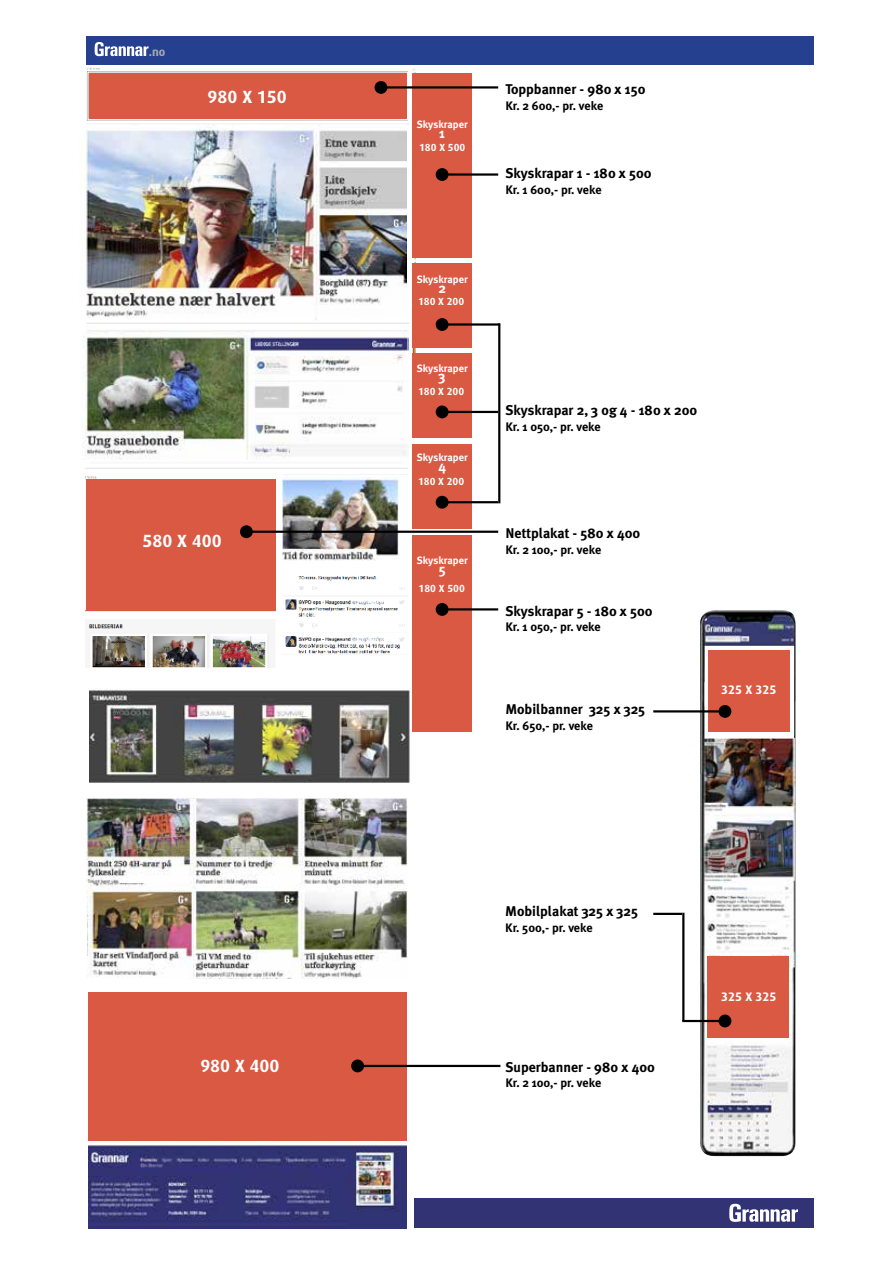
<style>
.page{position:relative;width:893px;height:1263px;background:#fff}
.page>*{position:absolute;margin:0;border:0;box-sizing:border-box;transform-origin:0 0}
.t1{font:700 17.7px "Dax";color:#fff}
.t2{font:700 14.1px "Meta Plus";color:#000}
.t3{font:700 14.1px "Meta Plus";color:#fff}
.t4{font:700 12.3px "Meta Plus";color:#000}
.t5{font:700 12.3px "Dax";color:#fff}
.t6{font:700 11.85px "Dax";color:#a7a9ac}
.t7{font:700 10.5px "Meta Plus";color:#fff}
.t8{font:700 10.35px "Dax";color:#fff}
</style>
<div class="page">
<img style="left:700px;top:610px;width:95px;height:546px">
<img style="left:86px;top:437px;width:330px;height:231px">
<img style="left:86px;top:69px;width:330px;height:284px">
<div style="left:89px;top:74px;width:317px;height:45px;background:#d95943"></div>
<div style="left:86px;top:480px;width:189px;height:131px;background:#d95943"></div>
<div style="left:708px;top:956px;width:81px;height:82px;background:#d95943"></div>
<div style="left:88px;top:992px;width:318px;height:150px;background:#d95943"></div>
<div style="left:282px;top:475px;width:130px;height:99px;background:#fff"></div>
<img style="left:87px;top:798px;width:321px;height:180px">
<img style="left:88px;top:883px;width:105px;height:94px">
<div style="left:86px;top:36px;width:727px;height:28px;background:#25408f"></div>
<svg style="left:95px;top:42px;width:54px;height:14px"></svg>
<hr style="left:358px;top:1065px;width:142px;height:2px;background:#000">
<div style="left:351px;top:1059px;width:13px;height:13px;background:#000;border-radius:50%"></div>
<hr style="left:498px;top:323px;width:2px;height:180px;background:#000">
<hr style="left:682px;top:913px;width:2px;height:108px;background:#000">
<div style="left:412px;top:74px;width:60px;height:184px;background:#d95943"></div>
<div style="left:412px;top:263px;width:60px;height:84px;background:#d95943"></div>
<div style="left:412px;top:353px;width:60px;height:84px;background:#d95943"></div>
<div style="left:412px;top:444px;width:60px;height:85px;background:#d95943"></div>
<div style="left:414px;top:1199px;width:399px;height:29px;background:#313374"></div>
<svg style="left:729px;top:1204px;width:69px;height:18px"></svg>
<hr style="left:653px;top:913px;width:29px;height:2px;background:#000">
<div style="left:412px;top:535px;width:60px;height:197px;background:#d95943"></div>
<img style="left:282px;top:478px;width:118px;height:82px">
<hr style="left:246px;top:531px;width:252px;height:2px;background:#000">
<div style="left:240px;top:525px;width:13px;height:13px;background:#000;border-radius:50%"></div>
<img style="left:86px;top:124px;width:320px;height:193px">
<img style="left:83px;top:330px;width:326px;height:134px">
<img style="left:89px;top:1142px;width:317px;height:86px">
<div style="left:436px;top:603px;width:13px;height:13px;background:#000;border-radius:50%"></div>
<hr style="left:442px;top:608px;width:56px;height:2px;background:#000">
<hr style="left:381px;top:86px;width:117px;height:3px;background:#000">
<div style="left:375px;top:81px;width:12px;height:13px;background:#000;border-radius:50%"></div>
<hr style="left:442px;top:173px;width:56px;height:3px;background:#000">
<div style="left:436px;top:168px;width:13px;height:13px;background:#000;border-radius:50%"></div>
<hr style="left:442px;top:323px;width:58px;height:3px;background:#000">
<div style="left:436px;top:318px;width:13px;height:13px;background:#000;border-radius:50%"></div>
<hr style="left:442px;top:411px;width:56px;height:2px;background:#000">
<div style="left:436px;top:405px;width:13px;height:13px;background:#000;border-radius:50%"></div>
<hr style="left:442px;top:501px;width:56px;height:2px;background:#000">
<div style="left:436px;top:496px;width:13px;height:13px;background:#000;border-radius:50%"></div>
<img style="left:90px;top:688px;width:321px;height:95px">
<hr style="left:682px;top:1020px;width:43px;height:2px;background:#000">
<div style="left:718px;top:1014px;width:13px;height:13px;background:#000;border-radius:50%"></div>
<div style="left:705px;top:646px;width:88px;height:92px;background:#fff"></div>
<div style="left:708px;top:651px;width:81px;height:81px;background:#d95943"></div>
<hr style="left:653px;top:710px;width:72px;height:2px;background:#000">
<div style="left:718px;top:705px;width:13px;height:13px;background:#000;border-radius:50%"></div>
<p class="t6" style="left:149px;top:45px;width:18px">.no</p>
<p class="t1" style="left:208px;top:87px;width:81px">980 X 150</p>
<p class="t1" style="left:143px;top:531px;width:81px">580 X 400</p>
<p class="t1" style="left:200px;top:1056px;width:81px">980 X 400</p>
<p class="t7" style="left:417px;top:118px;width:53px">Skyskraper</p>
<p class="t3" style="left:439px;top:125px;width:7px">1</p>
<p class="t8" style="left:419px;top:142px;width:48px">180 X 500</p>
<p class="t7" style="left:417px;top:274px;width:53px">Skyskraper</p>
<p class="t3" style="left:438px;top:280px;width:9px">2</p>
<p class="t8" style="left:418px;top:296px;width:48px">180 X 200</p>
<p class="t7" style="left:417px;top:362px;width:53px">Skyskraper</p>
<p class="t3" style="left:439px;top:368px;width:9px">3</p>
<p class="t8" style="left:418px;top:385px;width:48px">180 X 200</p>
<p class="t7" style="left:417px;top:452px;width:53px">Skyskraper</p>
<p class="t3" style="left:438px;top:458px;width:9px">4</p>
<p class="t8" style="left:418px;top:476px;width:48px">180 X 200</p>
<p class="t7" style="left:417px;top:554px;width:53px">Skyskraper</p>
<p class="t3" style="left:439px;top:561px;width:8px">5</p>
<p class="t3" style="left:441px;top:551px;width:8px">5</p>
<p class="t8" style="left:419px;top:582px;width:48px">180 X 500</p>
<p class="t2" style="left:505px;top:81px;width:142px">Toppbanner - 980 x 150</p>
<p class="t4" style="left:505px;top:98px;width:99px">Kr. 2 600,- pr. veke</p>
<p class="t2" style="left:505px;top:165px;width:148px">Skyskrapar 1 - 180 x 500</p>
<p class="t4" style="left:505px;top:182px;width:98px">Kr. 1 600,- pr. veke</p>
<p class="t2" style="left:505px;top:402px;width:193px">Skyskrapar 2, 3 og 4 - 180 x 200</p>
<p class="t4" style="left:505px;top:420px;width:97px">Kr. 1 050,- pr. veke</p>
<p class="t2" style="left:505px;top:525px;width:136px">Nettplakat - 580 x 400</p>
<p class="t4" style="left:505px;top:543px;width:97px">Kr. 2 100,- pr. veke</p>
<p class="t2" style="left:505px;top:602px;width:149px">Skyskrapar 5 - 180 x 500</p>
<p class="t4" style="left:505px;top:620px;width:97px">Kr. 1 050,- pr. veke</p>
<p class="t2" style="left:505px;top:701px;width:141px">Mobilbanner 325 x 325</p>
<p class="t4" style="left:505px;top:718px;width:89px">Kr. 650,- pr. veke</p>
<p class="t5" style="left:721px;top:683px;width:57px">325 X 325</p>
<p class="t2" style="left:505px;top:903px;width:134px">Mobilplakat 325 x 325</p>
<p class="t4" style="left:505px;top:920px;width:89px">Kr. 500,- pr. veke</p>
<p class="t2" style="left:505px;top:1058px;width:151px">Superbanner - 980 x 400</p>
<p class="t4" style="left:505px;top:1076px;width:97px">Kr. 2 100,- pr. veke</p>
<p class="t5" style="left:721px;top:990px;width:57px">325 X 325</p>
</div>
